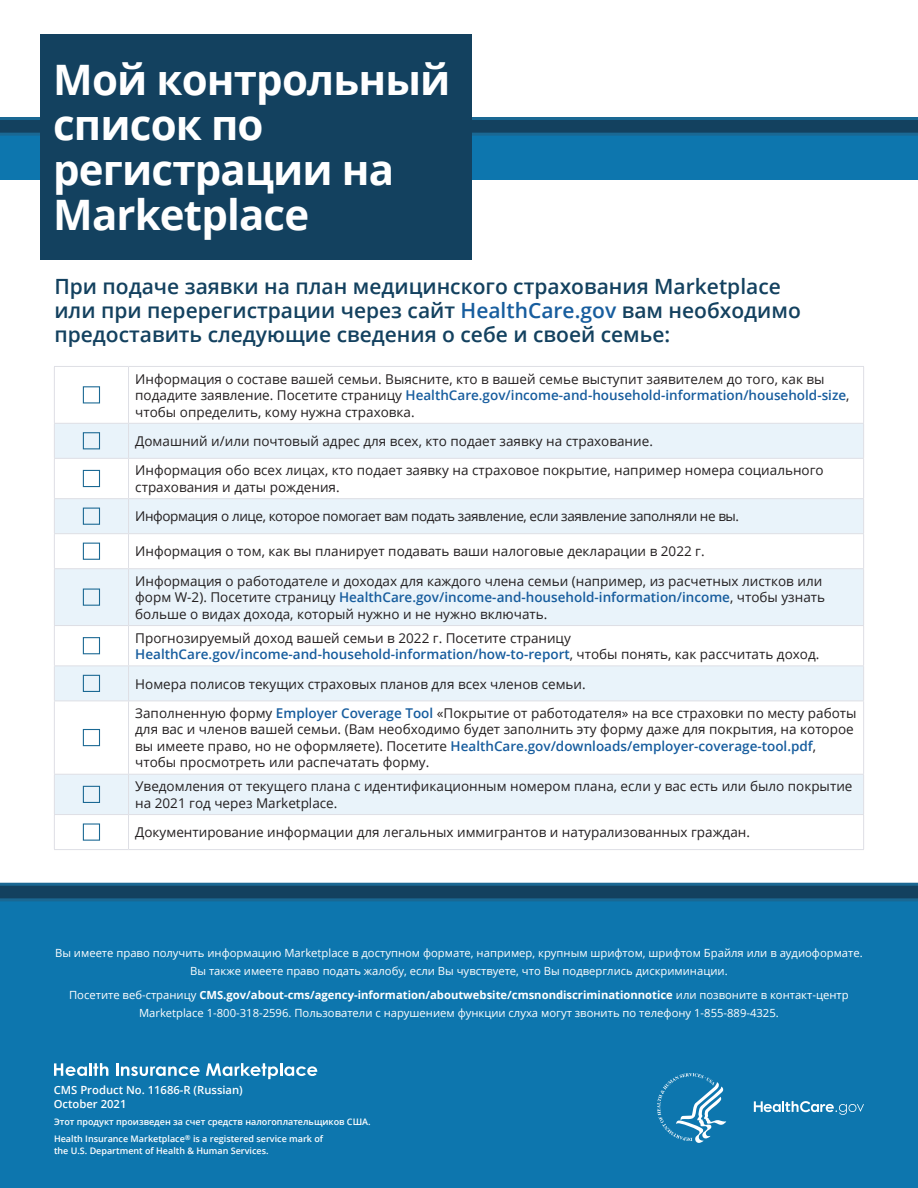
<style>
.page{position:relative;width:918px;height:1188px;background:#fff}
.page>*{position:absolute;margin:0;border:0;box-sizing:border-box;transform-origin:0 0}
.t1{font:700 42px/45px "Open Sans";letter-spacing:-.02em;color:#fff}
.TABLE_-_HEADER{font:600 21px "Open Sans";color:#13415f}
.t2{font:13.5px/16.5px "Open Sans";color:#231f20}
.t3{font:13.5px/29.4px "Open Sans";letter-spacing:-.03em;color:#231f20}
.Disclaimer{font:11.25px "Open Sans";color:#fff}
.Disclaimer-2{font:700 11.25px "Open Sans";color:#fff}
.Product_Number___Dat{font:600 11.25px "Open Sans";color:#fff}
.Taxpayer_Expense{font:600 9px "Open Sans";color:#fff}
.s1{color:#175d9e}
.s2{font-weight:600;color:#175d9e}
.s3{font-weight:400}
</style>
<div class="page">
<div style="left:0;top:890px;width:918px;height:298px;background:#0d76ae"></div>
<svg style="left:0;top:883px;width:918px;height:18px"></svg>
<div style="left:0;top:118px;width:918px;height:62px;background:#0d76ae"></div>
<svg style="left:0;top:117px;width:918px;height:19px"></svg>
<svg style="left:55px;top:424px;width:808px;height:390px;fill:#e9f3fa"></svg>
<hr style="left:54px;top:367px;width:1px;height:56px;background:#dedfe5">
<hr style="left:863px;top:367px;width:1px;height:56px;background:#dedfe5">
<hr style="left:54px;top:423px;width:75px;height:1px;background:#dedfe5">
<hr style="left:54px;top:424px;width:1px;height:34px;background:#dedfe5">
<hr style="left:129px;top:423px;width:735px;height:1px;background:#dedfe5">
<hr style="left:863px;top:424px;width:1px;height:34px;background:#dedfe5">
<hr style="left:54px;top:458px;width:75px;height:1px;background:#dedfe5">
<hr style="left:54px;top:459px;width:1px;height:39px;background:#dedfe5">
<hr style="left:129px;top:458px;width:735px;height:1px;background:#dedfe5">
<hr style="left:863px;top:459px;width:1px;height:39px;background:#dedfe5">
<hr style="left:54px;top:498px;width:75px;height:1px;background:#dedfe5">
<hr style="left:54px;top:499px;width:1px;height:34px;background:#dedfe5">
<hr style="left:129px;top:498px;width:735px;height:1px;background:#dedfe5">
<hr style="left:863px;top:499px;width:1px;height:34px;background:#dedfe5">
<hr style="left:54px;top:533px;width:75px;height:1px;background:#dedfe5">
<hr style="left:54px;top:534px;width:1px;height:34px;background:#dedfe5">
<hr style="left:129px;top:533px;width:735px;height:1px;background:#dedfe5">
<hr style="left:863px;top:534px;width:1px;height:34px;background:#dedfe5">
<hr style="left:54px;top:568px;width:75px;height:1px;background:#dedfe5">
<hr style="left:54px;top:569px;width:1px;height:56px;background:#dedfe5">
<hr style="left:129px;top:568px;width:735px;height:1px;background:#dedfe5">
<hr style="left:863px;top:569px;width:1px;height:56px;background:#dedfe5">
<hr style="left:54px;top:625px;width:75px;height:1px;background:#dedfe5">
<hr style="left:54px;top:626px;width:1px;height:39px;background:#dedfe5">
<hr style="left:129px;top:625px;width:735px;height:1px;background:#dedfe5">
<hr style="left:863px;top:626px;width:1px;height:39px;background:#dedfe5">
<hr style="left:54px;top:665px;width:75px;height:1px;background:#dedfe5">
<hr style="left:54px;top:666px;width:1px;height:35px;background:#dedfe5">
<hr style="left:129px;top:665px;width:735px;height:1px;background:#dedfe5">
<hr style="left:863px;top:666px;width:1px;height:35px;background:#dedfe5">
<hr style="left:54px;top:701px;width:75px;height:1px;background:#dedfe5">
<hr style="left:54px;top:701px;width:1px;height:73px;background:#dedfe5">
<hr style="left:129px;top:701px;width:735px;height:1px;background:#dedfe5">
<hr style="left:863px;top:701px;width:1px;height:73px;background:#dedfe5">
<hr style="left:54px;top:774px;width:75px;height:1px;background:#dedfe5">
<hr style="left:54px;top:775px;width:1px;height:39px;background:#dedfe5">
<hr style="left:129px;top:774px;width:735px;height:1px;background:#dedfe5">
<hr style="left:863px;top:775px;width:1px;height:39px;background:#dedfe5">
<hr style="left:54px;top:814px;width:75px;height:1px;background:#dedfe5">
<hr style="left:54px;top:815px;width:1px;height:34px;background:#dedfe5">
<hr style="left:129px;top:814px;width:735px;height:1px;background:#dedfe5">
<hr style="left:863px;top:815px;width:1px;height:34px;background:#dedfe5">
<hr style="left:54px;top:849px;width:75px;height:1px;background:#dedfe5">
<hr style="left:129px;top:849px;width:735px;height:1px;background:#dedfe5">
<hr style="left:128px;top:367px;width:1px;height:56px;background:#dedfe5">
<hr style="left:128px;top:424px;width:1px;height:34px;background:#dedfe5">
<hr style="left:128px;top:459px;width:1px;height:39px;background:#dedfe5">
<hr style="left:128px;top:499px;width:1px;height:34px;background:#dedfe5">
<hr style="left:128px;top:534px;width:1px;height:34px;background:#dedfe5">
<hr style="left:128px;top:569px;width:1px;height:56px;background:#dedfe5">
<hr style="left:128px;top:626px;width:1px;height:39px;background:#dedfe5">
<hr style="left:128px;top:666px;width:1px;height:35px;background:#dedfe5">
<hr style="left:128px;top:701px;width:1px;height:73px;background:#dedfe5">
<hr style="left:128px;top:775px;width:1px;height:39px;background:#dedfe5">
<hr style="left:128px;top:815px;width:1px;height:34px;background:#dedfe5">
<hr style="left:54px;top:366px;width:75px;height:1px;background:#dedfe5">
<hr style="left:129px;top:366px;width:735px;height:1px;background:#dedfe5">
<div style="left:83px;top:386px;width:17px;height:17px;border:1px solid #1a6893"></div>
<div style="left:83px;top:432px;width:17px;height:17px;border:1px solid #1a6893"></div>
<div style="left:83px;top:470px;width:17px;height:17px;border:1px solid #1a6893"></div>
<div style="left:83px;top:508px;width:17px;height:17px;border:1px solid #1a6893"></div>
<div style="left:83px;top:543px;width:17px;height:17px;border:1px solid #1a6893"></div>
<div style="left:83px;top:589px;width:17px;height:17px;border:1px solid #1a6893"></div>
<div style="left:83px;top:637px;width:17px;height:17px;border:1px solid #1a6893"></div>
<div style="left:83px;top:675px;width:17px;height:17px;border:1px solid #1a6893"></div>
<div style="left:83px;top:729px;width:17px;height:17px;border:1px solid #1a6893"></div>
<div style="left:83px;top:786px;width:17px;height:17px;border:1px solid #1a6893"></div>
<div style="left:83px;top:823px;width:17px;height:18px;border:1px solid #1a6893"></div>
<div style="left:40px;top:35px;width:432px;height:225px;background:#13415f"></div>
<svg style="left:754px;top:1101px;width:110px;height:14px"></svg>
<svg style="left:657px;top:1073px;width:69px;height:70px"></svg>
<svg style="left:54px;top:1063px;width:54px;height:13px"></svg>
<svg style="left:116px;top:1063px;width:84px;height:13px"></svg>
<svg style="left:206px;top:1063px;width:111px;height:16px"></svg>
<h1 class="t1" style="left:53px;top:56px;width:399px">Мой контрольный список по регистрации на<br>Marketplace</h1>
<p class="TABLE_-_HEADER" style="left:54px;top:272px;width:728px">При подаче заявки на план медицинского страхования Marketplace</p>
<p class="TABLE_-_HEADER" style="left:54px;top:296px;width:748px">или при перерегистрации через сайт <span class="s1">HealthCare.gov</span> вам необходимо</p>
<p class="TABLE_-_HEADER" style="left:54px;top:320px;width:617px">предоставить следующие сведения о себе и своей семье:</p>
<p class="t2" style="left:135px;top:370px;width:716px">Информация о составе вашей семьи. Выясните, кто в вашей семье выступит заявителем до того, как вы подадите заявление. Посетите страницу <span class="s2">HealthCare.gov/income-and-household-information/household-size</span>, чтобы определить, кому нужна страховка.</p>
<p class="t2" style="left:135px;top:426px;width:690px;line-height:29.4px">Домашний и/или почтовый адрес для всех, кто подает заявку на страхование.<br>Информация обо всех лицах, кто подает заявку на страховое покрытие, например номера социального</p>
<p class="t3" style="left:135px;top:472px;width:605px">страхования и даты рождения.<br>Информация о лице, которое помогает вам подать заявление, если заявление заполняли не вы.</p>
<p class="t2" style="left:135px;top:536px;width:689px;line-height:29.4px">Информация о том, как вы планирует подавать ваши налоговые декларации в 2022 г.<br>Информация о работодателе и доходах для каждого члена семьи (например, из расчетных листков или</p>
<p class="t2" style="left:135px;top:589px;width:691px">форм W-2). Посетите страницу <span class="s2">HealthCare.gov/income-and-household-information/income</span>, чтобы узнать больше о видах дохода, который нужно и не нужно включать.</p>
<p class="t2" style="left:135px;top:629px;width:686px">Прогнозируемый доход вашей семьи в 2022 г. Посетите страницу<br><span class="s2">HealthCare.gov/income-and-household-information/how-to-report</span>, чтобы понять, как рассчитать доход.</p>
<p class="t2" style="left:135px;top:669px;width:723px;line-height:29.4px">Номера полисов текущих страховых планов для всех членов семьи.<br>Заполненную форму <span class="s2">Employer Coverage Tool</span> «Покрытие от работодателя» на все страховки по месту работы</p>
<p class="t2" style="left:135px;top:721px;width:720px">для вас и членов вашей семьи. (Вам необходимо будет заполнить эту форму даже для покрытия, на которое вы имеете право, но не оформляете). Посетите <span class="s2">HealthCare.gov/downloads/employer-coverage-tool.pdf</span>, чтобы просмотреть или распечатать форму.</p>
<p class="t2" style="left:135px;top:778px;width:719px">Уведомления от текущего плана с идентификационным номером плана, если у вас есть или было покрытие на 2021 год через Marketplace.</p>
<p class="t2" style="left:135px;top:824px;width:616px">Документирование информации для легальных иммигрантов и натурализованных граждан.</p>
<p class="Disclaimer" style="left:55px;top:945px;width:809px">Вы имеете право получить информацию Marketplace в доступном формате, например, крупным шрифтом, шрифтом Брайля или в аудиоформате.</p>
<p class="Disclaimer" style="left:190px;top:963px;width:539px">Вы также имеете право подать жалобу, если Вы чувствуете, что Вы подверглись дискриминации.</p>
<p class="Disclaimer-2" style="left:69px;top:987px;width:781px"><span class="s3">Посетите веб-страницу</span> CMS.gov/about-cms/agency-information/aboutwebsite/cmsnondiscriminationnotice <span class="s3">или позвоните в контакт-центр</span></p>
<p class="Disclaimer" style="left:139px;top:1005px;width:641px">Marketplace 1-800-318-2596. Пользователи c нарушением функции слуха могут звонить по телефону 1-855-889-4325.</p>
<p class="Product_Number___Dat" style="left:54px;top:1082px;width:191px">CMS Product No. 11686-R (Russian)</p>
<p class="Product_Number___Dat" style="left:54px;top:1096px;width:74px">October 2021</p>
<p class="Taxpayer_Expense" style="left:54px;top:1116px;width:318px">Этот продукт произведен за счет средств налогоплательщиков США.</p>
<p class="Taxpayer_Expense" style="left:54px;top:1132px;width:271px">Health Insurance Marketplace<sup>®</sup> is a registered service mark of</p>
<p class="Taxpayer_Expense" style="left:54px;top:1144px;width:216px">the U.S. Department of Health &amp; Human Services.</p>
</div>
